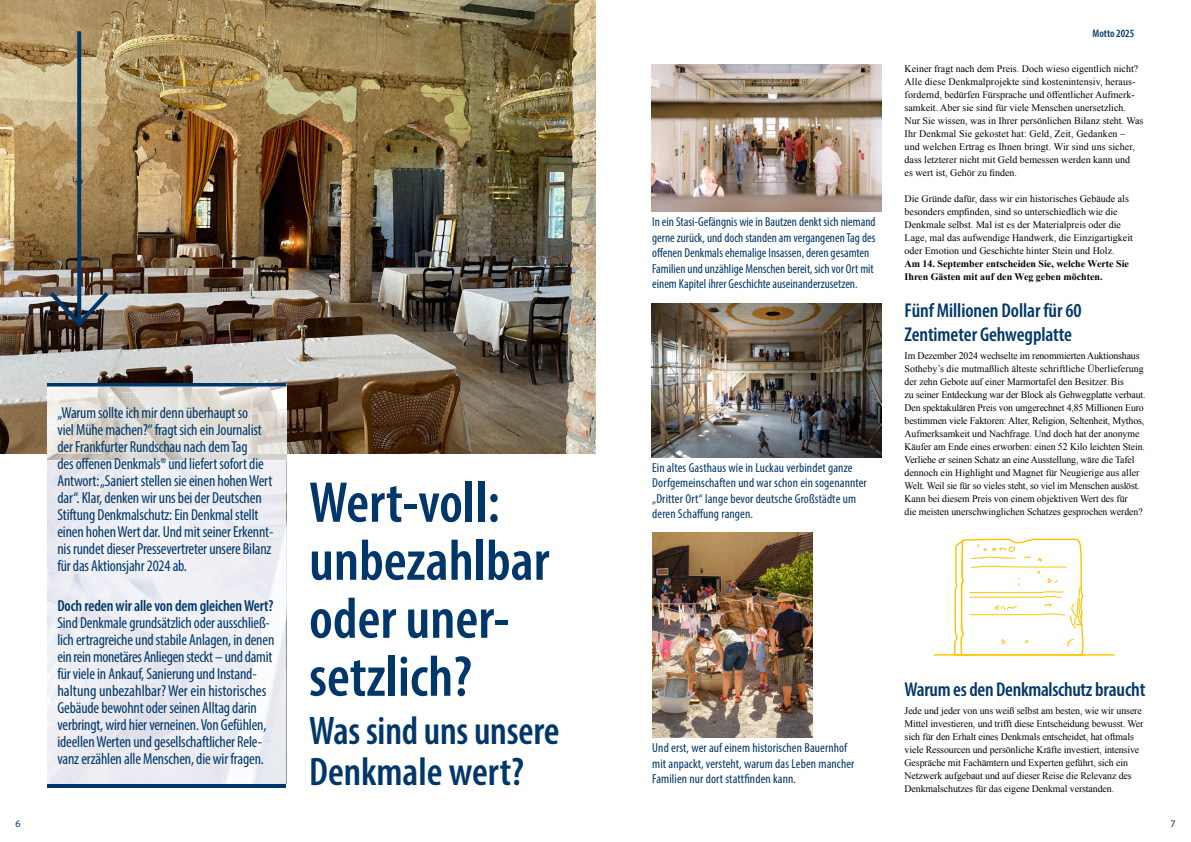
<style>
.page{position:relative;width:1191px;height:842px;background:#fff}
.page>*{position:absolute;margin:0;border:0;box-sizing:border-box;transform-origin:0 0}
.t1{font:600 condensed 58px/58px "Myriad Pro";color:#00376a}
.t2{font:600 condensed 40px/41px "Myriad Pro";letter-spacing:-.005em;color:#00376a;scale:.96 1}
.t3{font:600 condensed 20px/24px "Myriad Pro";letter-spacing:-.005em;color:#00376a}
.t4{font:condensed 16px/17px "Myriad Pro";letter-spacing:-.01em;color:#00376a}
.t5{font:600 condensed 16px "Myriad Pro";letter-spacing:-.01em;color:#00376a}
.t6{font:condensed 13px/15.6px "Myriad Pro";color:#00376a}
.t7{font:600 condensed 11px "Myriad Pro";color:#00376a}
.t8{font:10px/13px "Times New Roman";letter-spacing:-.005em;color:#000}
.t9{font:700 10px/13px "Times New Roman";color:#000}
.t10{font:10px "Myriad Pro";color:#00376a}
</style>
<div class="page">
<img style="left:0;top:0;width:595px;height:454px">
<img style="left:48px;top:461px;width:238px;height:323px">
<hr style="left:48px;top:784px;width:238px;height:3px;background:#00376a">
<hr style="left:48px;top:383px;width:238px;height:3px;background:#00376a">
<svg style="left:47px;top:289px;width:64px;height:41px;background:#626262"></svg>
<svg style="left:77px;top:33px;width:4px;height:288px"></svg>
<svg style="left:47px;top:386px;width:239px;height:75px;background:#dedbd6"></svg>
<img style="left:651px;top:304px;width:231px;height:154px">
<img style="left:651px;top:64px;width:231px;height:147px">
<img style="left:652px;top:533px;width:160px;height:204px">
<hr style="left:934px;top:654px;width:180px;height:2px;background:#fdc300">
<svg style="left:953px;top:538px;width:132px;height:118px"></svg>
<p class="t4" style="left:57px;top:404px;width:217px">„Warum sollte ich mir denn überhaupt so<br>viel Mühe machen?“ fragt sich ein Journalist der Frankfurter Rundschau nach dem Tag<br>des offenen Denkmals® und liefert sofort die Antwort: „Saniert stellen sie einen hohen Wert dar“. Klar, denken wir uns bei der Deutschen Stiftung Denkmalschutz: Ein Denkmal stellt einen hohen Wert dar. Und mit seiner Erkennt&shy;nis rundet dieser Pressevertreter unsere Bilanz für das Aktionsjahr 2024 ab.</p>
<h3 class="t5" style="left:57px;top:595px;width:218px">Doch reden wir alle von dem gleichen Wert?</h3>
<p class="t4" style="left:57px;top:614px;width:218px">Sind Denkmale grundsätzlich oder ausschließ&shy;lich ertragreiche und stabile Anlagen, in denen ein rein monetäres Anliegen steckt – und damit für viele in Ankauf, Sanierung und Instand&shy;haltung unbezahlbar? Wer ein historisches Gebäude bewohnt oder seinen Alltag darin verbringt, wird hier verneinen. Von Gefühlen, ideellen Werten und gesellschaftlicher Rele&shy;vanz erzählen alle Menschen, die wir fragen.</p>
<h1 class="t1" style="left:309px;top:472px;width:242px">Wert-voll: unbezahlbar oder uner&shy;setzlich?</h1>
<h2 class="t2" style="left:309px;top:709px;width:262px">Was sind uns unsere<br>Denkmale wert?</h2>
<p class="t6" style="left:652px;top:214px;width:225px">In ein Stasi-Gefängnis wie in Bautzen denkt sich niemand gerne zurück, und doch standen am vergangenen Tag des offenen Denkmals ehemalige Insassen, deren gesamten Familien und unzählige Menschen bereit, sich vor Ort mit einem Kapitel ihrer Geschichte auseinanderzusetzen.</p>
<h3 class="t6" style="left:652px;top:459px;width:216px">Ein altes Gasthaus wie in Luckau verbindet ganze Dorfgemeinschaften und war schon ein sogenannter „Dritter Ort“ lange bevor deutsche Großstädte um deren Schaffung rangen.</h3>
<p class="t7" style="left:1092px;top:26px;width:43px">Motto 2025</p>
<p class="t8" style="left:904px;top:62px;width:240px">Keiner fragt nach dem Preis. Doch wieso eigentlich nicht?<br>Alle diese Denkmalprojekte sind kostenintensiv, heraus&shy;fordernd, bedürfen Fürsprache und öffentlicher Aufmerk&shy;samkeit. Aber sie sind für viele Menschen unersetzlich.<br>Nur Sie wissen, was in Ihrer persönlichen Bilanz steht. Was Ihr Denkmal Sie gekostet hat: Geld, Zeit, Gedanken –<br>und welchen Ertrag es Ihnen bringt. Wir sind uns sicher, dass letzterer nicht mit Geld bemessen werden kann und<br>es wert ist, Gehör zu finden.</p>
<p class="t8" style="left:904px;top:192px;width:230px">Die Gründe dafür, dass wir ein historisches Gebäude als besonders empfinden, sind so unterschiedlich wie die Denkmale selbst. Mal ist es der Materialpreis oder die Lage, mal das aufwendige Handwerk, die Einzigartigkeit oder Emotion und Geschichte hinter Stein und Holz.</p>
<p class="t9" style="left:904px;top:257px;width:226px">Am 14. September entscheiden Sie, welche Werte Sie<br>Ihren Gästen mit auf den Weg geben möchten.</p>
<h3 class="t3" style="left:904px;top:298px;width:179px">Fünf Millionen Dollar für 60<br>Zentimeter Gehwegplatte</h3>
<p class="t8" style="left:904px;top:349px;width:242px">Im Dezember 2024 wechselte im renommierten Auktionshaus Sotheby’s die mutmaßlich älteste schriftliche Überlieferung der zehn Gebote auf einer Marmortafel den Besitzer. Bis<br>zu seiner Entdeckung war der Block als Gehwegplatte verbaut.<br>Den spektakulären Preis von umgerechnet 4,85 Millionen Euro bestimmen viele Faktoren: Alter, Religion, Seltenheit, Mythos, Aufmerksamkeit und Nachfrage. Und doch hat der anonyme Käufer am Ende eines erworben: einen 52 Kilo leichten Stein.<br>Verliehe er seinen Schatz an eine Ausstellung, wäre die Tafel dennoch ein Highlight und Magnet für Neugierige aus aller Welt. Weil sie für so vieles steht, so viel im Menschen auslöst.<br>Kann bei diesem Preis von einem objektiven Wert des für<br>die meisten unerschwinglichen Schatzes gesprochen werden?</p>
<h3 class="t6" style="left:652px;top:740px;width:204px">Und erst, wer auf einem historischen Bauernhof mit anpackt, versteht, warum das Leben mancher<br>Familien nur dort stattfinden kann.</h3>
<h3 class="t3" style="left:904px;top:677px;width:242px">Warum es den Denkmalschutz braucht</h3>
<p class="t8" style="left:904px;top:704px;width:240px">Jede und jeder von uns weiß selbst am besten, wie wir unsere Mittel investieren, und trifft diese Entscheidung bewusst. Wer sich für den Erhalt eines Denkmals entscheidet, hat oftmals viele Ressourcen und persönliche Kräfte investiert, intensive Gespräche mit Fachämtern und Experten geführt, sich ein Netzwerk aufgebaut und auf dieser Reise die Relevanz des Denkmalschutzes für das eigene Denkmal verstanden.</p>
<p class="t10" style="left:16px;top:818px;width:7px">6</p>
<p class="t10" style="left:1170px;top:818px;width:7px">7</p>
</div>
